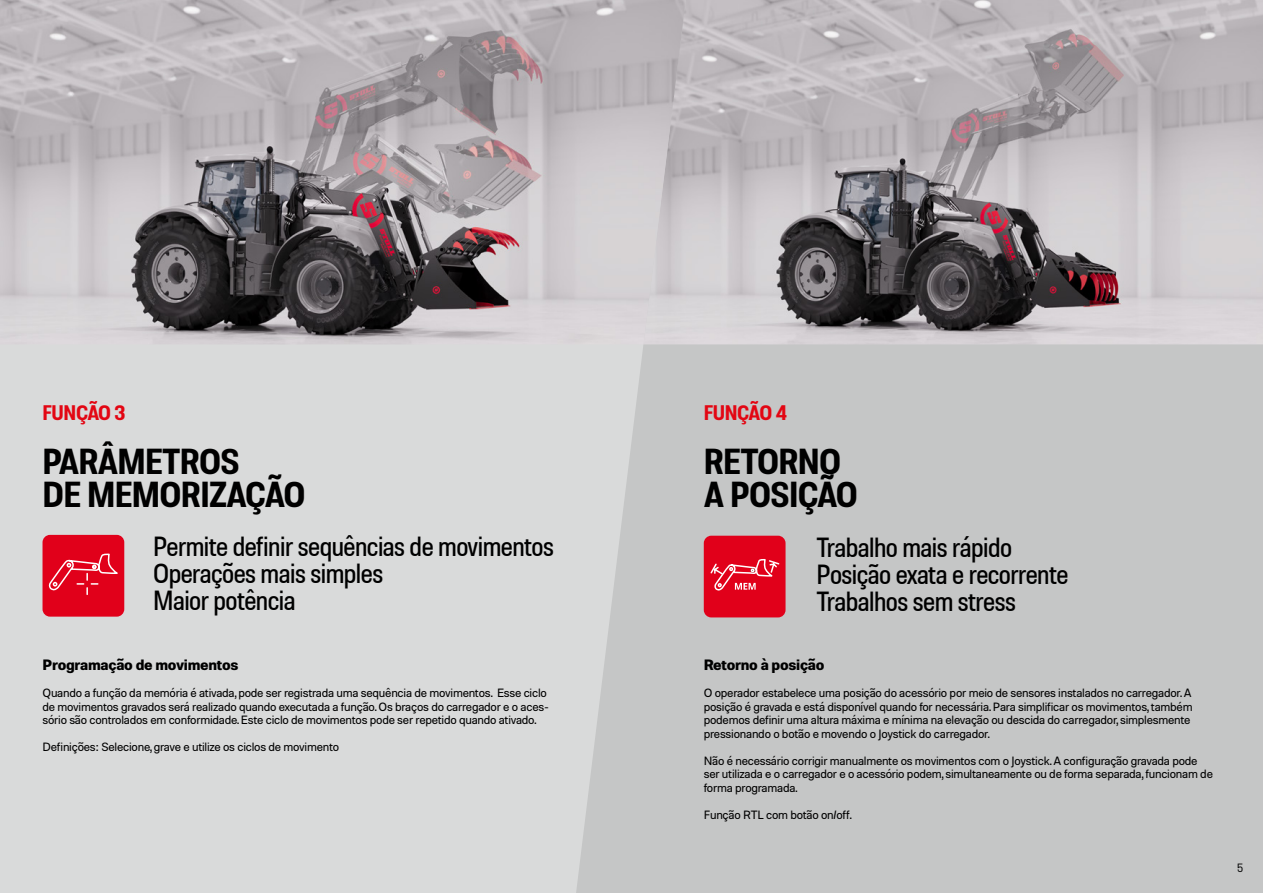
<style>
.page{position:relative;width:1263px;height:893px;background:#d9dada}
.page>*{position:absolute;margin:0;border:0;box-sizing:border-box;transform-origin:0 0}
.t1{font:700 semi-condensed 36px/33px "Molde";letter-spacing:-.02em;color:#000}
.t2{font:500 semi-condensed 27px/27px "Molde";letter-spacing:-.02em;color:#000}
.t3{font:700 semi-condensed 21px "Molde";letter-spacing:-.02em;color:#e30613}
.t4{font:700 15px "Molde";letter-spacing:-.02em;color:#000}
.t5{font:12px/13.5px "Molde";letter-spacing:-.02em;color:#000}
.t6{font:semi-condensed 12px "Molde";color:#000}
</style>
<div class="page">
<div style="left:576px;top:344px;width:687px;height:549px;background:#c5c6c6"></div>
<img style="left:686px;top:0;width:577px;height:344px">
<img style="left:0;top:0;width:686px;height:344px">
<div style="left:43px;top:535px;width:81px;height:82px;background:#e1001a;border-radius:8px"></div>
<svg style="left:49px;top:554px;width:69px;height:41px"></svg>
<div style="left:704px;top:536px;width:81px;height:81px;background:#e1001a;border-radius:8px"></div>
<svg style="left:710px;top:559px;width:70px;height:31px"></svg>
<h3 class="t3" style="left:43px;top:399px;width:85px">FUNÇÃO 3</h3>
<h3 class="t3" style="left:704px;top:399px;width:85px">FUNÇÃO 4</h3>
<h1 class="t1" style="left:43px;top:444px;width:264px">PARÂMETROS<br>DE MEMORIZAÇÃO</h1>
<h2 class="t2" style="left:153px;top:533px;width:402px">Permite definir sequências de movimentos<br>Operações mais simples<br>Maior potência</h2>
<h1 class="t1" style="left:704px;top:444px;width:156px">RETORNO<br>A POSIÇÃO</h1>
<h2 class="t2" style="left:816px;top:533px;width:253px">Trabalho mais rápido<br>Posição exata e recorrente<br>Trabalhos sem stress</h2>
<p class="t4" style="left:43px;top:655px;width:197px">Programação de movimentos</p>
<p class="t5" style="left:43px;top:686px;width:508px">Quando a função da memória é ativada, pode ser registrada uma sequência de movimentos. Esse ciclo de movimentos gravados será realizado quando executada a função. Os braços do carregador e o aces&shy;sório são controlados em conformidade. Este ciclo de movimentos pode ser repetido quando ativado.</p>
<p class="t5" style="left:43px;top:740px;width:298px">Definições: Selecione, grave e utilize os ciclos de movimento</p>
<p class="t4" style="left:704px;top:655px;width:122px">Retorno à posição</p>
<p class="t5" style="left:704px;top:686px;width:490px">O operador estabelece uma posição do acessório por meio de sensores instalados no carregador. A posição é gravada e está disponível quando for necessária. Para simplificar os movimentos, também podemos definir uma altura máxima e mínima na elevação ou descida do carregador, simplesmente pressionando o botão e movendo o Joystick do carregador.</p>
<p class="t5" style="left:704px;top:753px;width:511px">Não é necessário corrigir manualmente os movimentos com o Joystick. A configuração gravada pode ser utilizada e o carregador e o acessório podem, simultaneamente ou de forma separada, funcionam de forma programada.</p>
<p class="t5" style="left:704px;top:807px;width:149px">Função RTL com botão on/off.</p>
<p class="t6" style="left:1237px;top:860px;width:8px">5</p>
</div>
